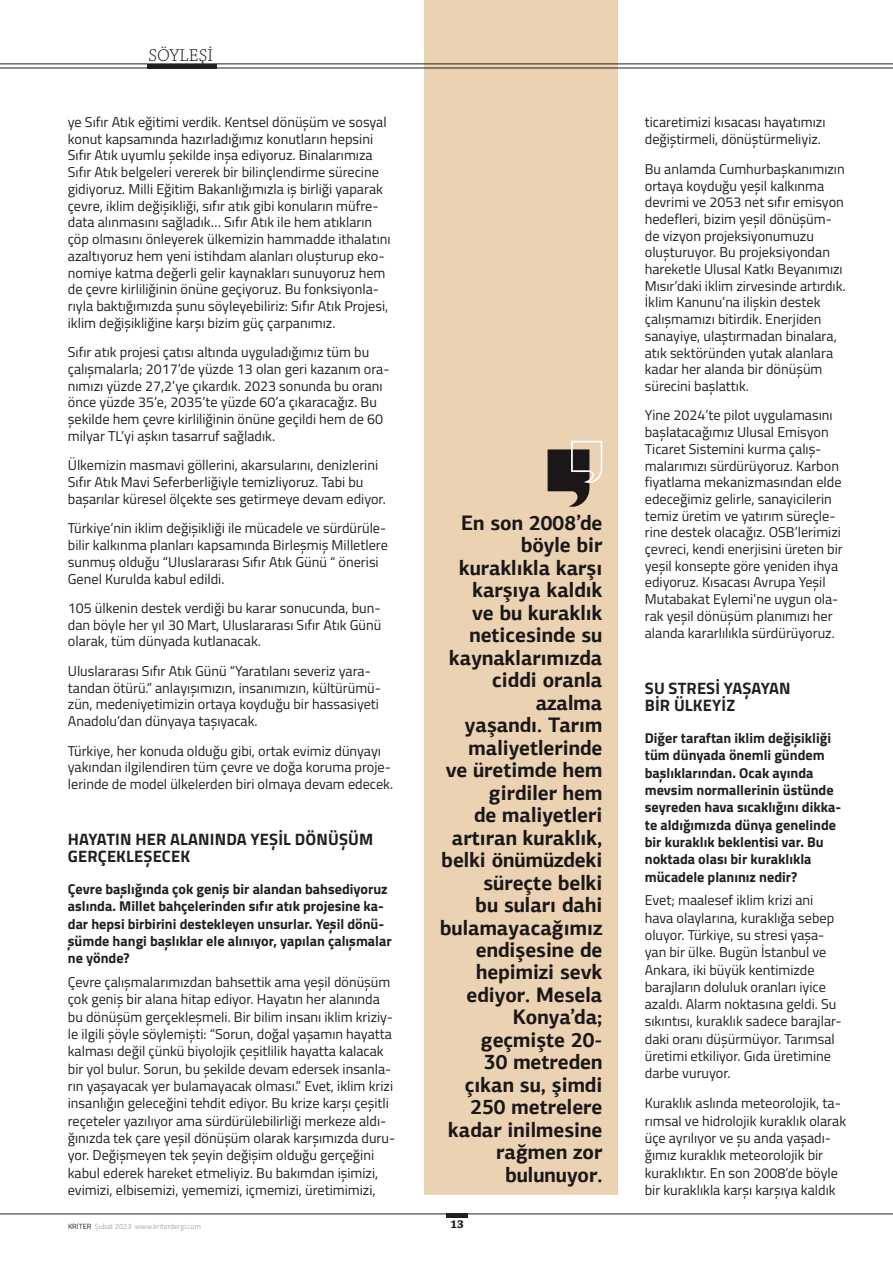
<style>
.page{position:relative;width:893px;height:1263px;background:#fff}
.page>*{position:absolute;margin:0;border:0;box-sizing:border-box;transform-origin:0 0}
.t1{font:700 21px/22.5px "PF Agora Sans Pro";color:#1b1718;text-align:right;scale:.95 1}
.t2{font:300 18px "Chaparral Pro";letter-spacing:.005em;color:#231f20}
.t3{font:700 16.5px/17.2px "Titillium Web";letter-spacing:.01em;color:#231f20}
.t4{font:14.25px/16.8px "Titillium Web";color:#231f20}
.t5{font:700 14.25px/17.2px "Titillium Web";color:#231f20}
.t6{font:700 12px "Chaparral Pro";color:#231f20}
.t7{font:7.5px "Titillium Web";color:#a8a9ad}
.s1{color:#231f20}
</style>
<div class="page">
<div style="left:424px;top:0;width:193px;height:1195px;background:#ead2b2"></div>
<svg style="left:548px;top:440px;width:55px;height:67px"></svg>
<hr style="left:446px;top:1214px;width:22px;height:4px;background:#231f20">
<hr style="left:0;top:1214px;width:893px;height:1px;background:#231f20">
<hr style="left:0;top:64px;width:893px;height:1px;background:#231f20">
<hr style="left:0;top:68px;width:893px;height:1px;background:#231f20">
<hr style="left:148px;top:64px;width:69px;height:4px;background:#231f20">
<p class="t2" style="left:148px;top:45px;width:66px">SÖYLEŞİ</p>
<p class="t4" style="left:68px;top:113px;width:324px">ye Sıfır Atık eğitimi verdik. Kentsel dönüşüm ve sosyal konut kapsamında hazırladığımız konutların hepsini Sıfır Atık uyumlu şekilde inşa ediyoruz. Binalarımıza Sıfır Atık belgeleri vererek bir bilinçlendirme sürecine gidiyoruz. Milli Eğitim Bakanlığımızla iş birliği yaparak çevre, iklim değişikliği, sıfır atık gibi konuların müfre&shy;data alınmasını sağladık… Sıfır Atık ile hem atıkların çöp olmasını önleyerek ülkemizin hammadde ithalatını azaltıyoruz hem yeni istihdam alanları oluşturup eko&shy;nomiye katma değerli gelir kaynakları sunuyoruz hem de çevre kirliliğinin önüne geçiyoruz. Bu fonksiyonla&shy;rıyla baktığımızda şunu söyleyebiliriz: Sıfır Atık Projesi, iklim değişikliğine karşı bizim güç çarpanımız.</p>
<p class="t4" style="left:68px;top:343px;width:323px">Sıfır atık projesi çatısı altında uyguladığımız tüm bu çalışmalarla; 2017’de yüzde 13 olan geri kazanım ora&shy;nımızı yüzde 27,2’ye çıkardık. 2023 sonunda bu oranı önce yüzde 35’e, 2035’te yüzde 60’a çıkaracağız. Bu şekilde hem çevre kirliliğinin önüne geçildi hem de 60 milyar TL’yi aşkın tasarruf sağladık.</p>
<p class="t4" style="left:68px;top:456px;width:319px">Ülkemizin masmavi göllerini, akarsularını, denizlerini<br>Sıfır Atık Mavi Seferberliğiyle temizliyoruz. Tabi bu başarılar küresel ölçekte ses getirmeye devam ediyor.</p>
<p class="t4" style="left:68px;top:519px;width:322px">Türkiye’nin iklim değişikliği ile mücadele ve sürdürüle&shy;bilir kalkınma planları kapsamında Birleşmiş Milletlere sunmuş olduğu “Uluslararası Sıfır Atık Günü “ önerisi Genel Kurulda kabul edildi.</p>
<p class="t4" style="left:68px;top:599px;width:315px;text-align:justify">105 ülkenin destek verdiği bu karar sonucunda, bun&shy;dan böyle her yıl 30 Mart, Uluslararası Sıfır Atık Günü olarak, tüm dünyada kutlanacak.</p>
<p class="t4" style="left:68px;top:662px;width:315px">Uluslararası Sıfır Atık Günü “Yaratılanı severiz yara&shy;tandan ötürü.” anlayışımızın, insanımızın, kültürümü&shy;zün, medeniyetimizin ortaya koyduğu bir hassasiyeti Anadolu’dan dünyaya taşıyacak.</p>
<p class="t4" style="left:68px;top:741px;width:327px">Türkiye, her konuda olduğu gibi, ortak evimiz dünyayı yakından ilgilendiren tüm çevre ve doğa koruma proje&shy;lerinde de model ülkelerden biri olmaya devam edecek.</p>
<p class="t3" style="left:68px;top:829px;width:307px">HAYATIN HER ALANINDA YEŞİL DÖNÜŞÜM<br>GERÇEKLEŞECEK</p>
<p class="t5" style="left:68px;top:880px;width:325px">Çevre başlığında çok geniş bir alandan bahsediyoruz aslında. Millet bahçelerinden sıfır atık projesine ka&shy;dar hepsi birbirini destekleyen unsurlar. Yeşil dönü&shy;şümde hangi başlıklar ele alınıyor, yapılan çalışmalar ne yönde?</p>
<p class="t4" style="left:68px;top:973px;width:329px;line-height:17.4px">Çevre çalışmalarımızdan bahsettik ama yeşil dönüşüm çok geniş bir alana hitap ediyor. Hayatın her alanında bu dönüşüm gerçekleşmeli. Bir bilim insanı iklim kriziy&shy;le ilgili şöyle söylemişti: “Sorun, doğal yaşamın hayatta kalması değil çünkü biyolojik çeşitlilik hayatta kalacak bir yol bulur. Sorun, bu şekilde devam edersek insanla&shy;rın yaşayacak yer bulamayacak olması.” Evet, iklim krizi insanlığın geleceğini tehdit ediyor. Bu krize karşı çeşitli reçeteler yazılıyor ama sürdürülebilirliği merkeze aldı&shy;ğınızda tek çare yeşil dönüşüm olarak karşımızda duru&shy;yor. Değişmeyen tek şeyin değişim olduğu gerçeğini kabul ederek hareket etmeliyiz. Bu bakımdan işimizi, evimizi, elbisemizi, yememizi, içmemizi, üretimimizi,</p>
<p class="t1" style="left:440px;top:511px;width:172px">En son 2008’de böyle bir kuraklıkla karşı karşıya kaldık<br>ve bu kuraklık neticesinde su kaynaklarımızda ciddi oranla azalma<br>yaşandı. Tarım maliyetlerinde<br>ve üretimde hem girdiler hem<br>de maliyetleri artıran kuraklık, belki önümüzdeki süreçte belki<br>bu suları dahi bulamayacağımız endişesine de hepimizi sevk ediyor. Mesela<br>Konya’da; geçmişte 20-<br>30 metreden çıkan su, şimdi<br>250 metrelere kadar inilmesine rağmen zor bulunuyor.</p>
<p class="t7" style="left:68px;top:1221px;width:135px"><span class="s1">KRİTER</span> Şubat 2023 www.kriterdergi.com</p>
<p class="t6" style="left:450px;top:1217px;width:15px">13</p>
<p class="t4" style="left:645px;top:113px;width:182px;line-height:17.2px">ticaretimizi kısacası hayatımızı değiştirmeli, dönüştürmeliyiz.</p>
<p class="t4" style="left:645px;top:160px;width:202px">Bu anlamda Cumhurbaşkanımızın ortaya koyduğu yeşil kalkınma devrimi ve 2053 net sıfır emisyon hedefleri, bizim yeşil dönüşüm&shy;de vizyon projeksiyonumuzu oluşturuyor. Bu projeksiyondan hareketle Ulusal Katkı Beyanımızı<br>Mısır’daki iklim zirvesinde artırdık.<br>İklim Kanunu’na ilişkin destek çalışmamızı bitirdik. Enerjiden sanayiye, ulaştırmadan binalara, atık sektöründen yutak alanlara kadar her alanda bir dönüşüm sürecini başlattık.</p>
<p class="t4" style="left:645px;top:406px;width:199px">Yine 2024’te pilot uygulamasını başlatacağımız Ulusal Emisyon Ticaret Sistemini kurma çalış&shy;malarımızı sürdürüyoruz. Karbon fiyatlama mekanizmasından elde edeceğimiz gelirle, sanayicilerin temiz üretim ve yatırım süreçle&shy;rine destek olacağız. OSB’lerimizi çevreci, kendi enerjisini üreten bir yeşil konsepte göre yeniden ihya ediyoruz. Kısacası Avrupa Yeşil Mutabakat Eylemi’ne uygun ola&shy;rak yeşil dönüşüm planımızı her alanda kararlılıkla sürdürüyoruz.</p>
<p class="t3" style="left:645px;top:678px;width:147px">SU STRESİ YAŞayAN<br>BİR ÜLKEYİZ</p>
<p class="t5" style="left:645px;top:729px;width:198px">Diğer taraftan iklim değişikliği tüm dünyada önemli gündem başlıklarından. Ocak ayında mevsim normallerinin üstünde seyreden hava sıcaklığını dikka&shy;te aldığımızda dünya genelinde bir kuraklık beklentisi var. Bu noktada olası bir kuraklıkla mücadele planınız nedir?</p>
<p class="t4" style="left:645px;top:891px;width:198px;line-height:17.2px">Evet; maalesef iklim krizi ani hava olaylarına, kuraklığa sebep oluyor. Türkiye, su stresi yaşa&shy;yan bir ülke. Bugün İstanbul ve<br>Ankara, iki büyük kentimizde barajların doluluk oranları iyice azaldı. Alarm noktasına geldi. Su sıkıntısı, kuraklık sadece barajlar&shy;daki oranı düşürmüyor. Tarımsal üretimi etkiliyor. Gıda üretimine darbe vuruyor.</p>
<p class="t4" style="left:645px;top:1094px;width:203px;line-height:17.2px">Kuraklık aslında meteorolojik, ta&shy;rımsal ve hidrolojik kuraklık olarak üçe ayrılıyor ve şu anda yaşadı&shy;ğımız kuraklık meteorolojik bir kuraklıktır. En son 2008’de böyle bir kuraklıkla karşı karşıya kaldık</p>
</div>
